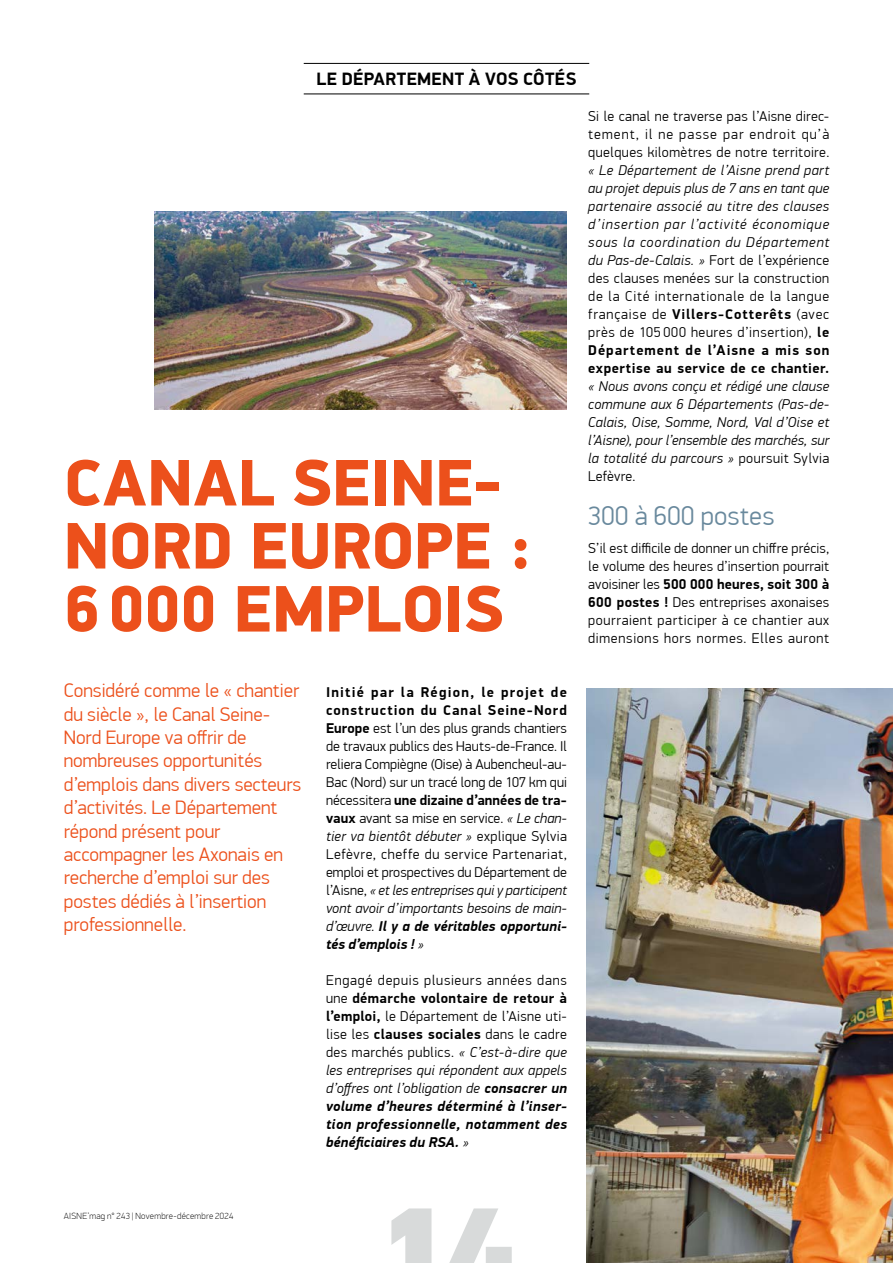
<style>
.page{position:relative;width:893px;height:1263px;background:#fff}
.page>*{position:absolute;margin:0;border:0;box-sizing:border-box;transform-origin:0 0}
.t1{font:900 135px "PF Din Text Pro";color:#d8dada}
.t2{font:900 66px/63px "PF Din Display Pro";letter-spacing:-.005em;color:#ec501b}
.t3{font:300 27px "PF Din Display Pro";letter-spacing:.005em;color:#69899d}
.t4{font:300 19.5px/23.4px "PF Din Display Pro";color:#ec501b}
.t5{font:700 18px "PF Din Display Pro";letter-spacing:.01em;color:#000}
.t6{font:300 14.25px/18px "PF Din Display Pro";letter-spacing:.035em;color:#000;text-align:justify}
.t7{font:italic 300 14.25px/18px "PF Din Display Pro";letter-spacing:.04em;color:#000;text-align:justify}
.t8{font:100 9px "PF Din Display Pro";letter-spacing:.035em;color:#000}
.s1{font-style:normal}
.s2{font-weight:700;font-style:normal}
.s3{font-weight:700}
.s4{font-style:italic}
.s5{font-weight:700;font-style:italic}
</style>
<div class="page">
<hr style="left:304px;top:63px;width:285px;height:1px;background:#000">
<hr style="left:304px;top:94px;width:285px;height:1px;background:#000">
<img style="left:587px;top:689px;width:306px;height:574px">
<img style="left:154px;top:211px;width:413px;height:198px">
<p class="t5" style="left:316px;top:68px;width:262px">LE DÉPARTEMENT À VOS CÔTÉS</p>
<h2 class="t2" style="left:64px;top:454px;width:470px">CANAL SEINE-<br>NORD EUROPE :<br>6000 EMPLOIS</h2>
<p class="t6" style="left:588px;top:107px;width:242px">Si le canal ne traverse pas l’Aisne direc&shy;tement, il ne passe par endroit qu’à quelques kilomètres de notre territoire.</p>
<p class="t7" style="left:588px;top:161px;width:242px">« Le Département de l’Aisne prend part au projet depuis plus de 7 ans en tant que partenaire associé au titre des clauses d’insertion par l’activité économique sous la coordination du Département du Pas-de-Calais. » <span class="s1">Fort de l’expérience des clauses menées sur la construction de la Cité internationale de la langue française de</span> <span class="s2">Villers-Cotterêts</span> <span class="s1">(avec près de 105 000 heures d’insertion),</span> <span class="s2">le Département de l’Aisne a mis son expertise au service de ce chantier.</span></p>
<p class="t7" style="left:588px;top:377px;width:242px">« Nous avons conçu et rédigé une clause commune aux 6 Départements (Pas-de-Calais, Oise, Somme, Nord, Val d’Oise et l’Aisne), pour l’ensemble des marchés, sur la totalité du parcours » <span class="s1">poursuit Sylvia Lefèvre.</span></p>
<h3 class="t3" style="left:588px;top:500px;width:188px">300 à 600 postes</h3>
<p class="t6" style="left:588px;top:539px;width:242px">S’il est difficile de donner un chiffre précis, le volume des heures d’insertion pourrait avoisiner les <span class="s3">500 000 heures, soit 300 à 600 postes !</span> Des entreprises axonaises pourraient participer à ce chantier aux dimensions hors normes. Elles auront</p>
<p class="t4" style="left:64px;top:679px;width:239px">Considéré comme le « chantier du siècle », le Canal Seine-<br>Nord Europe va offrir de nombreuses opportunités d’emplois dans divers secteurs d’activités. Le Département répond présent pour accompagner les Axonais en recherche d’emploi sur des postes dédiés à l’insertion professionnelle.</p>
<p class="t6" style="left:326px;top:683px;width:243px"><span class="s3">Initié par la Région, le projet de construction du Canal Seine-Nord Europe</span> est l’un des plus grands chantiers de travaux publics des Hauts-de-France. Il reliera Compiègne (Oise) à Aubencheul-au-Bac (Nord) sur un tracé long de 107 km qui nécessitera <span class="s3">une dizaine d’années de tra&shy;vaux</span> avant sa mise en service. <span class="s4">« Le chan&shy;tier va bientôt débuter »</span> explique Sylvia Lefèvre, cheffe du service Partenariat, emploi et prospectives du Département de l’Aisne, <span class="s4">« et les entreprises qui y participent vont avoir d’importants besoins de main&shy;d’œuvre.</span> <span class="s5">Il y a de véritables opportuni&shy;tés d’emplois !</span> <span class="s4">»</span></p>
<p class="t6" style="left:326px;top:971px;width:242px">Engagé depuis plusieurs années dans une <span class="s3">démarche volontaire de retour à l’emploi,</span> le Département de l’Aisne uti&shy;lise les <span class="s3">clauses sociales</span> dans le cadre des marchés publics. <span class="s4">« C’est-à-dire que les entreprises qui répondent aux appels d’offres ont l’obligation de</span> <span class="s5">consacrer un volume d’heures déterminé à l’inser&shy;tion professionnelle, notamment des bénéficiaires du RSA.</span> <span class="s4">»</span></p>
<p class="t8" style="left:64px;top:1211px;width:171px">AISNE’mag n° 243 | Novembre-décembre 2024</p>
<h1 class="t1" style="left:371px;top:1169px;width:153px">14</h1>
</div>
